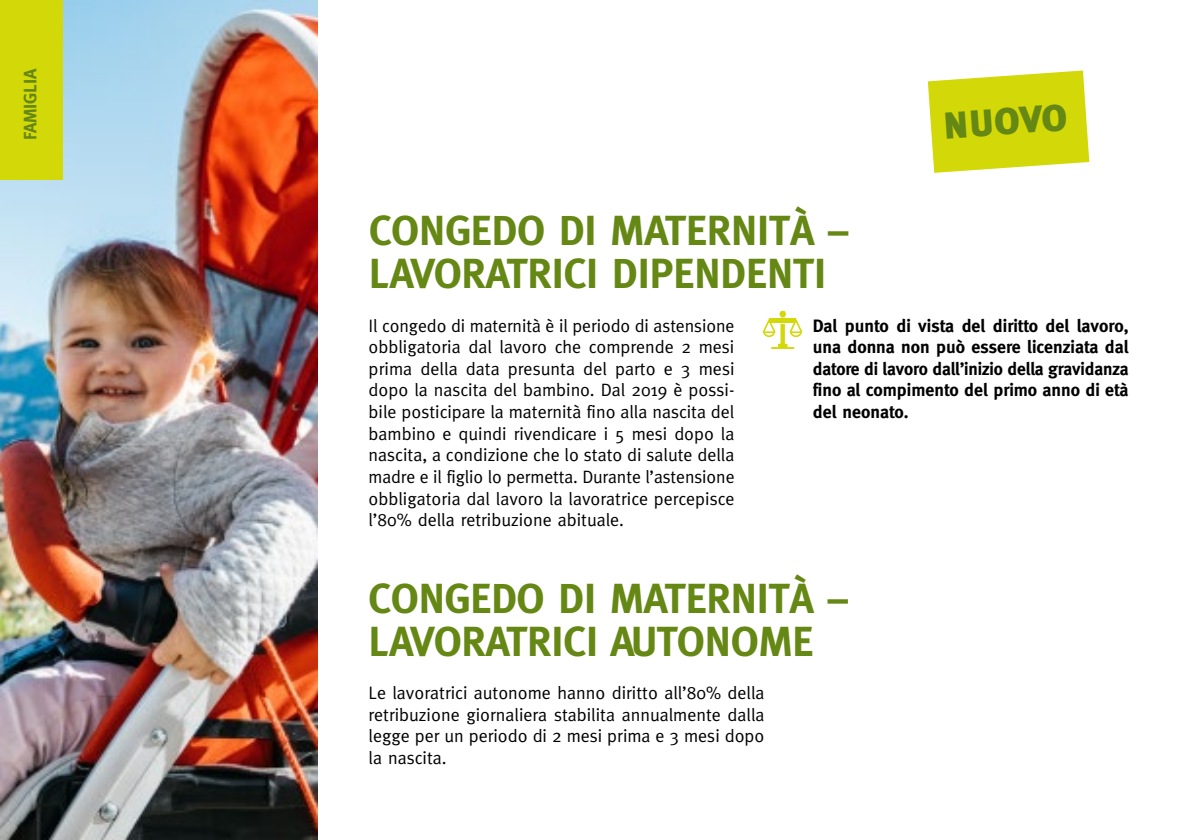
<style>
.page{position:relative;width:1191px;height:840px;background:#fff}
.page>*{position:absolute;margin:0;border:0;box-sizing:border-box;transform-origin:0 0}
.t1{font:700 42px/43.2px "Meta";color:#658713}
.t2{font:900 37.6px "Meta Plus";color:#658713}
.t3{font:18px/21.6px "Meta";color:#000;text-align:justify}
.t4{font:700 18px/21.6px "Meta";color:#000;text-align:justify}
.t5{font:700 18px "Meta";letter-spacing:-.01em;color:#658713}
</style>
<div class="page">
<img style="left:0;top:0;width:317px;height:839px">
<div style="left:0;top:0;width:62px;height:179px;background:#d3d808"></div>
<svg style="left:763px;top:311px;width:39px;height:38px"></svg>
<svg style="left:927px;top:70px;width:162px;height:103px;background:#d9dd2c"></svg>
<p class="t5" style="left:20px;top:140px;width:73px;rotate:-90deg">FAMIGLIA</p>
<h2 class="t2" style="left:941px;top:104px;width:126px;rotate:-4deg">NUOVO</h2>
<h1 class="t1" style="left:369px;top:208px;width:481px">CONGEDO DI MATERNITÀ –<br>LAVORATRICI DIPENDENTI</h1>
<p class="t3" style="left:369px;top:314px;width:367px">Il congedo di maternità è il periodo di astensione obbligatoria dal lavoro che comprende 2 mesi prima della data presunta del parto e 3 mesi dopo la nascita del bambino. Dal 2019 è possi&shy;bile posticipare la maternità fino alla nascita del bambino e quindi rivendicare i 5 mesi dopo la nascita, a condizione che lo stato di salute della madre e il figlio lo permetta. Durante l’astensione obbligatoria dal lavoro la lavoratrice percepisce l’80% della retribuzione abituale.</p>
<p class="t4" style="left:813px;top:314px;width:317px">Dal punto di vista del diritto del lavoro, una donna non può essere licenziata dal datore di lavoro dall’inizio della gravidanza fino al compimento del primo anno di età del neonato.</p>
<h1 class="t1" style="left:369px;top:576px;width:481px">CONGEDO DI MATERNITÀ –<br>LAVORATRICI AUTONOME</h1>
<p class="t3" style="left:369px;top:681px;width:397px">Le lavoratrici autonome hanno diritto all’80% della retribuzione giornaliera stabilita annualmente dalla legge per un periodo di 2 mesi prima e 3 mesi dopo la nascita.</p>
</div>
